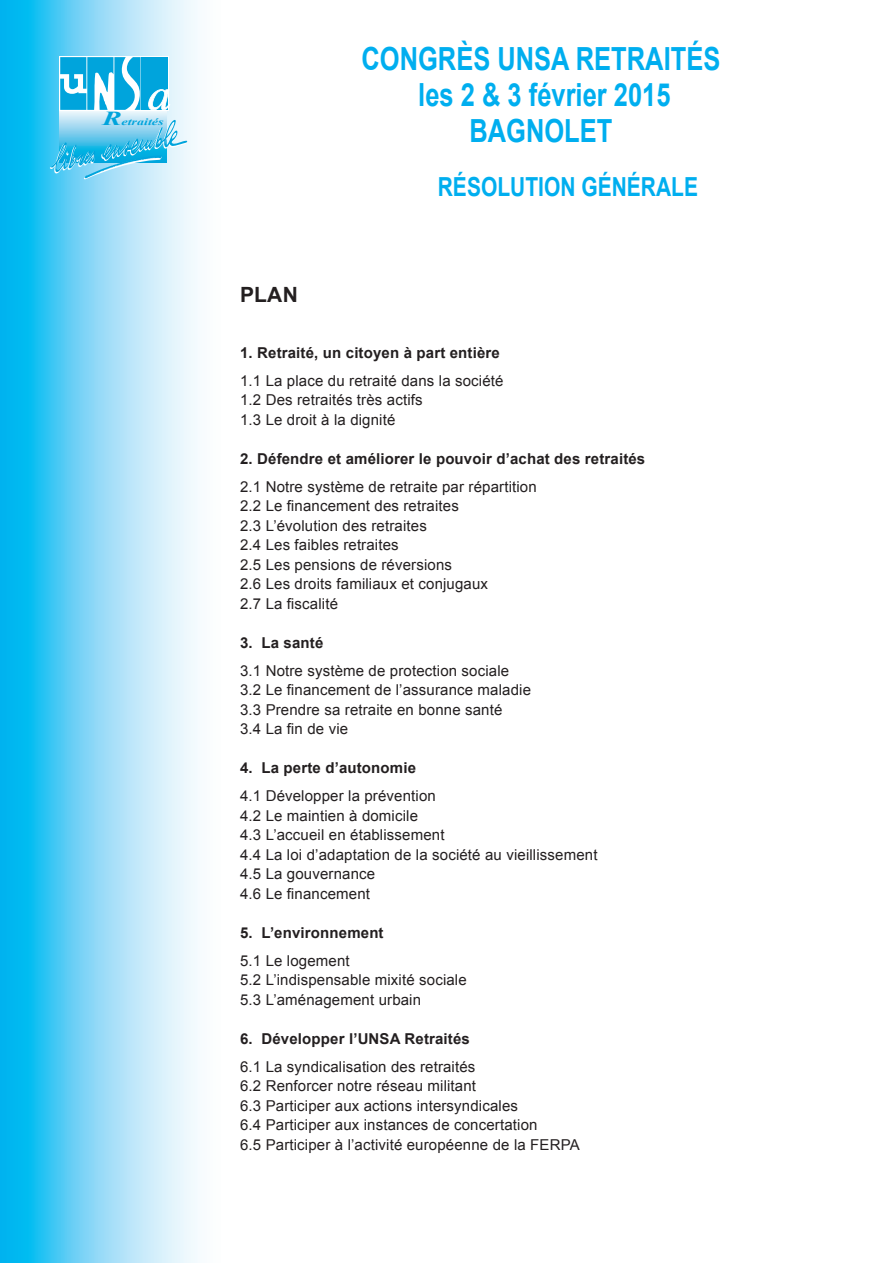
<style>
.page{position:relative;width:893px;height:1263px;background:#fff}
.page>*{position:absolute;margin:0;border:0;box-sizing:border-box;transform-origin:0 0}
.t1{font:700 31.8px "Arial";color:#00aeef;scale:.8 1}
.t2{font:700 26.25px "Arial";color:#00aeef;scale:.8 1}
.t3{font:700 21px "Arial";color:#231f20}
.t4{font:15px "Arial";letter-spacing:.01em;color:#231f20}
.t5{font:700 15px "Arial";letter-spacing:.01em;color:#231f20}
.t6{font:italic 700 9.75px "Times New Roman";color:#00a4dc;scale:1.44 1}
.s1{font-size:19.8px}
</style>
<div class="page">
<svg style="left:0;top:0;width:198px;height:1263px;background:#80d8f7"></svg>
<svg style="left:60px;top:111px;width:107px;height:8px"></svg>
<svg style="left:59px;top:56px;width:111px;height:55px"></svg>
<svg style="left:50px;top:119px;width:138px;height:60px;background:#7ad0ef"></svg>
<p class="t6" style="left:102px;top:114px;width:44px"><span class="s1">R</span>etraités</p>
<p class="t3" style="left:240px;top:280px;width:59px">PLAN</p>
<p class="t1" style="left:361px;top:37px;width:450px">CONGRÈS UNSA RETRAITÉS</p>
<p class="t1" style="left:418px;top:73px;width:317px">les 2 &amp; 3 février 2015</p>
<p class="t1" style="left:469px;top:109px;width:180px">BAGNOLET</p>
<p class="t2" style="left:438px;top:170px;width:327px">RÉSOLUTION GÉNÉRALE</p>
<p class="t5" style="left:240px;top:342px;width:261px">1. Retraité, un citoyen à part entière</p>
<p class="t4" style="left:240px;top:371px;width:265px">1.1 La place du retraité dans la société</p>
<p class="t4" style="left:240px;top:390px;width:184px">1.2 Des retraités très actifs</p>
<p class="t4" style="left:240px;top:410px;width:157px">1.3 Le droit à la dignité</p>
<p class="t5" style="left:240px;top:448px;width:407px">2. Défendre et améliorer le pouvoir d’achat des retraités</p>
<p class="t4" style="left:240px;top:477px;width:298px">2.1 Notre système de retraite par répartition</p>
<p class="t4" style="left:240px;top:496px;width:220px">2.2 Le financement des retraites</p>
<p class="t4" style="left:240px;top:516px;width:188px">2.3 L’évolution des retraites</p>
<p class="t4" style="left:240px;top:535px;width:160px">2.4 Les faibles retraites</p>
<p class="t4" style="left:240px;top:555px;width:213px">2.5 Les pensions de réversions</p>
<p class="t4" style="left:240px;top:574px;width:250px">2.6 Les droits familiaux et conjugaux</p>
<p class="t4" style="left:240px;top:594px;width:99px">2.7 La fiscalité</p>
<p class="t5" style="left:240px;top:632px;width:85px">3. La santé</p>
<p class="t4" style="left:240px;top:661px;width:271px">3.1 Notre système de protection sociale</p>
<p class="t4" style="left:240px;top:680px;width:292px">3.2 Le financement de l’assurance maladie</p>
<p class="t4" style="left:240px;top:700px;width:264px">3.3 Prendre sa retraite en bonne santé</p>
<p class="t4" style="left:240px;top:719px;width:110px">3.4 La fin de vie</p>
<p class="t5" style="left:240px;top:758px;width:177px">4. La perte d’autonomie</p>
<p class="t4" style="left:240px;top:786px;width:197px">4.1 Développer la prévention</p>
<p class="t4" style="left:240px;top:806px;width:179px">4.2 Le maintien à domicile</p>
<p class="t4" style="left:240px;top:825px;width:206px">4.3 L’accueil en établissement</p>
<p class="t4" style="left:240px;top:845px;width:359px">4.4 La loi d’adaptation de la société au vieillissement</p>
<p class="t4" style="left:240px;top:864px;width:137px">4.5 La gouvernance</p>
<p class="t4" style="left:240px;top:884px;width:131px">4.6 Le financement</p>
<p class="t5" style="left:240px;top:922px;width:145px">5. L’environnement</p>
<p class="t4" style="left:240px;top:951px;width:111px">5.1 Le logement</p>
<p class="t4" style="left:240px;top:970px;width:228px">5.2 L’indispensable mixité sociale</p>
<p class="t4" style="left:240px;top:990px;width:183px">5.3 L’aménagement urbain</p>
<p class="t5" style="left:240px;top:1028px;width:231px">6. Développer l’UNSA Retraités</p>
<p class="t4" style="left:240px;top:1057px;width:237px">6.1 La syndicalisation des retraités</p>
<p class="t4" style="left:240px;top:1076px;width:238px">6.2 Renforcer notre réseau militant</p>
<p class="t4" style="left:240px;top:1096px;width:279px">6.3 Participer aux actions intersyndicales</p>
<p class="t4" style="left:240px;top:1115px;width:299px">6.4 Participer aux instances de concertation</p>
<p class="t4" style="left:240px;top:1135px;width:341px">6.5 Participer à l’activité européenne de la FERPA</p>
</div>
